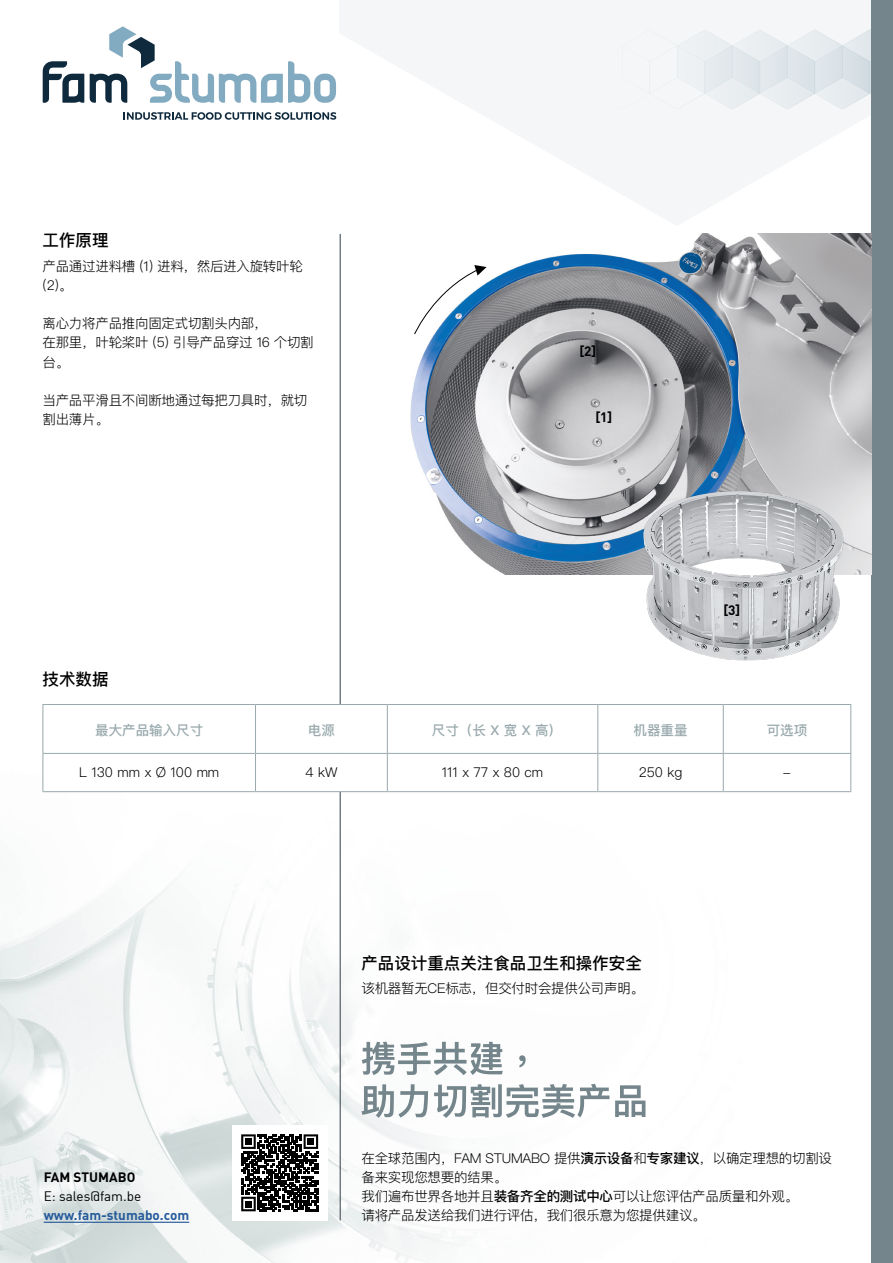
<style>
.page{position:relative;width:893px;height:1263px;background:#fff}
.page>*{position:absolute;margin:0;border:0;box-sizing:border-box;transform-origin:0 0}
.Titel{font:500 16.5px "Ping Fang SC";color:#000}
.Txt{font:300 13.5px/19.2px "Ping Fang SC";letter-spacing:-.02em;color:#000}
.Tabel{font:300 13.5px "Ping Fang SC";color:#000}
.Tabel_Header{font:500 13.5px "Ping Fang SC";color:#99a9ad}
.t1{font:700 13.5px "DIN";color:#000}
.t2{font:700 13.5px "DIN";color:#275b9b}
.t3{font:13.5px "DIN";color:#000}
.s1{font-weight:500}
</style>
<div class="page">
<img style="left:0;top:69px;width:872px;height:1194px">
<svg style="left:339px;top:0;width:533px;height:226px;fill:#f4f6f7"></svg>
<img style="left:594px;top:27px;width:278px;height:81px">
<div style="left:872px;top:0;width:21px;height:1263px;background:#74868b"></div>
<hr style="left:340px;top:234px;width:1px;height:986px;background:#343e47">
<hr style="left:44px;top:1222px;width:145px;height:1px;background:#275b9b">
<svg style="left:43px;top:61px;width:41px;height:42px"></svg>
<svg style="left:90px;top:26px;width:246px;height:77px"></svg>
<svg style="left:124px;top:112px;width:212px;height:8px"></svg>
<div style="left:232px;top:1125px;width:95px;height:95px;background:#fff"></div>
<svg style="left:362px;top:1041px;width:141px;height:34px"></svg>
<svg style="left:519px;top:1055px;width:7px;height:12px"></svg>
<svg style="left:361px;top:1084px;width:67px;height:34px"></svg>
<svg style="left:434px;top:1084px;width:175px;height:34px"></svg>
<svg style="left:615px;top:1085px;width:30px;height:32px"></svg>
<svg style="left:241px;top:1134px;width:77px;height:77px"></svg>
<div style="left:245px;top:1138px;width:7px;height:7px;background:#000"></div>
<div style="left:308px;top:1138px;width:6px;height:7px;background:#000"></div>
<div style="left:245px;top:1201px;width:7px;height:6px;background:#000"></div>
<svg style="left:44px;top:705px;width:806px;height:86px"></svg>
<hr style="left:255px;top:754px;width:1px;height:37px;background:#99a9ad">
<hr style="left:387px;top:754px;width:1px;height:37px;background:#99a9ad">
<hr style="left:597px;top:754px;width:1px;height:37px;background:#99a9ad">
<hr style="left:723px;top:754px;width:1px;height:37px;background:#99a9ad">
<hr style="left:43px;top:704px;width:212px;height:1px;background:#99a9ad">
<hr style="left:43px;top:705px;width:1px;height:48px;background:#99a9ad">
<hr style="left:255px;top:704px;width:132px;height:1px;background:#99a9ad">
<hr style="left:255px;top:705px;width:1px;height:48px;background:#99a9ad">
<hr style="left:387px;top:704px;width:211px;height:1px;background:#99a9ad">
<hr style="left:387px;top:705px;width:1px;height:48px;background:#99a9ad">
<hr style="left:598px;top:704px;width:125px;height:1px;background:#99a9ad">
<hr style="left:597px;top:705px;width:1px;height:48px;background:#99a9ad">
<hr style="left:723px;top:704px;width:128px;height:1px;background:#99a9ad">
<hr style="left:723px;top:705px;width:1px;height:48px;background:#99a9ad">
<hr style="left:850px;top:705px;width:1px;height:48px;background:#99a9ad">
<hr style="left:43px;top:753px;width:212px;height:1px;background:#99a9ad">
<hr style="left:43px;top:754px;width:1px;height:37px;background:#99a9ad">
<hr style="left:255px;top:753px;width:132px;height:1px;background:#99a9ad">
<hr style="left:387px;top:753px;width:211px;height:1px;background:#99a9ad">
<hr style="left:598px;top:753px;width:125px;height:1px;background:#99a9ad">
<hr style="left:723px;top:753px;width:128px;height:1px;background:#99a9ad">
<hr style="left:850px;top:754px;width:1px;height:37px;background:#99a9ad">
<hr style="left:43px;top:791px;width:212px;height:1px;background:#99a9ad">
<hr style="left:255px;top:791px;width:132px;height:1px;background:#99a9ad">
<hr style="left:387px;top:791px;width:211px;height:1px;background:#99a9ad">
<hr style="left:598px;top:791px;width:125px;height:1px;background:#99a9ad">
<hr style="left:723px;top:791px;width:128px;height:1px;background:#99a9ad">
<img style="left:361px;top:234px;width:511px;height:340px">
<img style="left:605px;top:483px;width:267px;height:185px">
<svg style="left:414px;top:265px;width:73px;height:70px"></svg>
<p class="Titel" style="left:43px;top:230px;width:67px">工作原理</p>
<p class="Txt" style="left:43px;top:256px;width:262px">产品通过进料槽 (1) 进料，然后进入旋转叶轮(2)。</p>
<p class="Txt" style="left:43px;top:314px;width:273px">离心力将产品推向固定式切割头内部，<br>在那里，叶轮桨叶 (5) 引导产品穿过 16 个切割台。</p>
<p class="Txt" style="left:43px;top:390px;width:266px">当产品平滑且不间断地通过每把刀具时，就切割出薄片。</p>
<p class="Titel" style="left:43px;top:669px;width:67px">技术数据</p>
<p class="t1" style="left:579px;top:342px;width:18px">[2]</p>
<p class="t1" style="left:595px;top:408px;width:18px">[1]</p>
<p class="t1" style="left:723px;top:601px;width:18px">[3]</p>
<p class="Tabel_Header" style="left:95px;top:721px;width:109px">最大产品输入尺寸</p>
<p class="Tabel_Header" style="left:308px;top:721px;width:28px">电源</p>
<p class="Tabel_Header" style="left:432px;top:721px;width:123px">尺寸（长 X 宽 X 高)</p>
<p class="Tabel_Header" style="left:633px;top:721px;width:55px">机器重量</p>
<p class="Tabel_Header" style="left:767px;top:721px;width:42px">可选项</p>
<p class="Tabel" style="left:79px;top:764px;width:142px">L 130 mm x Ø 100 mm</p>
<p class="Tabel" style="left:305px;top:764px;width:33px">4 kW</p>
<p class="Tabel" style="left:442px;top:764px;width:103px">111 x 77 x 80 cm</p>
<p class="Tabel" style="left:639px;top:764px;width:45px">250 kg</p>
<p class="Tabel" style="left:783px;top:764px;width:10px">-</p>
<p class="t1" style="left:44px;top:1168px;width:93px">FAM STUMABO</p>
<p class="t3" style="left:44px;top:1188px;width:99px">E: sales@fam.be</p>
<p class="t2" style="left:44px;top:1207px;width:147px">www.fam-stumabo.com</p>
<p class="Titel" style="left:361px;top:952px;width:282px">产品设计重点关注食品卫生和操作安全</p>
<p class="Txt" style="left:361px;top:979px;width:284px">该机器暂无CE标志，但交付时会提供公司声明。</p>
<p class="Txt" style="left:361px;top:1148px;width:472px">在全球范围内，FAM STUMABO 提供<span class="s1">演示设备</span>和<span class="s1">专家建议</span>，以确定理想的切割设备来实现您想要的结果。<br>我们遍布世界各地并且<span class="s1">装备齐全的测试中心</span>可以让您评估产品质量和外观。<br>请将产品发送给我们进行评估，我们很乐意为您提供建议。</p>
</div>
